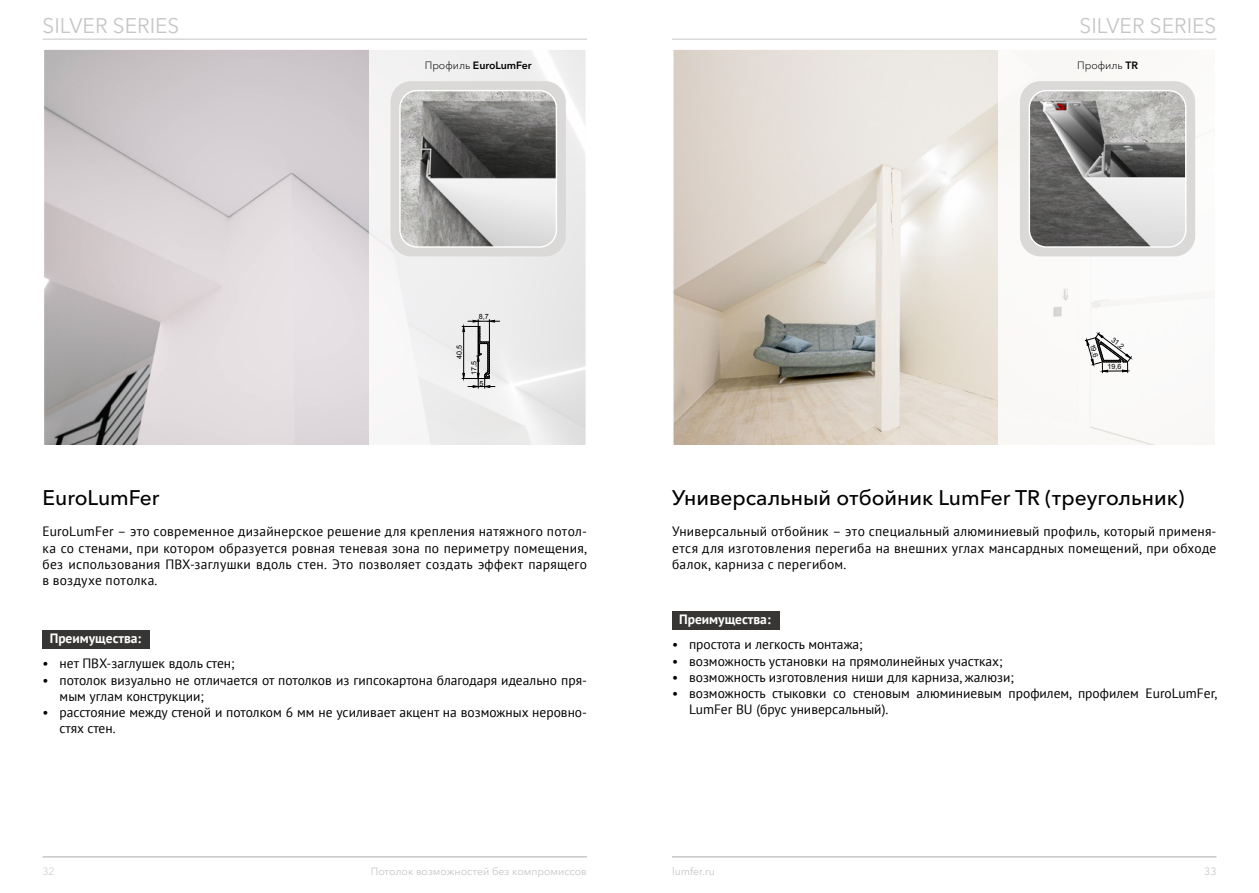
<style>
.page{position:relative;width:1259px;height:893px;background:#fff}
.page>*{position:absolute;margin:0;border:0;box-sizing:border-box;transform-origin:0 0}
.t1{font:500 21px "Avenir Next Cyr";color:#000}
.t2{font:21px "Avenir Next Cyr";color:#c6c6c6}
.t3{font:13.5px/16.2px "PT Sans";color:#000}
.t4{font:700 13.5px "PT Sans";color:#fff}
.t5{font:10.5px "Avenir Next Cyr";color:#c6c6c6}
.t6{font:600 10.5px "Avenir Next Cyr";color:#000}
.t7{font:300 10.5px "Avenir Next Cyr";color:#000}
.t8{font:300 10.5px "Avenir Next Cyr";color:#c6c6c6}
.t9{font:7.2px "Arial";color:#000}
.s1{font-weight:300}
.s2{font-weight:600}
</style>
<div class="page">
<hr style="left:43px;top:856px;width:544px;height:2px;background:#c6c6c6">
<hr style="left:672px;top:856px;width:544px;height:2px;background:#c6c6c6">
<hr style="left:43px;top:39px;width:544px;height:1px;background:#c6c6c6">
<hr style="left:672px;top:39px;width:544px;height:1px;background:#c6c6c6">
<div style="left:43px;top:630px;width:107px;height:19px;background:#373634"></div>
<img style="left:46px;top:51px;width:323px;height:392px">
<svg style="left:369px;top:50px;width:217px;height:395px;fill:#efefef"></svg>
<svg style="left:451px;top:305px;width:56px;height:90px"></svg>
<div style="left:390px;top:81px;width:176px;height:175px;background:#dbd9d7;border-radius:21px"></div>
<img style="left:401px;top:92px;width:154px;height:154px">
<div style="left:399px;top:90px;width:158px;height:158px;border:1px solid #fff;border-radius:17px"></div>
<div style="left:672px;top:611px;width:107px;height:19px;background:#373634"></div>
<img style="left:675px;top:51px;width:323px;height:392px">
<svg style="left:1084px;top:305px;width:49px;height:90px"></svg>
<div style="left:1020px;top:81px;width:175px;height:175px;background:#dbd9d7;border-radius:21px"></div>
<img style="left:1030px;top:92px;width:155px;height:154px">
<div style="left:1028px;top:90px;width:158px;height:158px;border:1px solid #fff;border-radius:17px"></div>
<h1 class="t2" style="left:43px;top:13px;width:138px">SILVER SERIES</h1>
<h1 class="t2" style="left:1079px;top:13px;width:138px">SILVER SERIES</h1>
<p class="t6" style="left:425px;top:59px;width:108px"><span class="s1">Профиль</span> EuroLumFer</p>
<p class="t7" style="left:1077px;top:59px;width:62px">Профиль <span class="s2">TR</span></p>
<p class="t9" style="left:479px;top:312px;width:11px">8,7</p>
<p class="t9" style="left:454px;top:359px;width:15px;rotate:-90deg">40,5</p>
<p class="t9" style="left:469px;top:374px;width:15px;rotate:-90deg">17,5</p>
<p class="t9" style="left:479px;top:378px;width:5px">5</p>
<h1 class="t1" style="left:43px;top:485px;width:118px">EuroLumFer</h1>
<p class="t3" style="left:43px;top:523px;width:546px;text-align:justify">EuroLumFer – это современное дизайнерское решение для крепления натяжного потол&shy;ка со стенами, при котором образуется ровная теневая зона по периметру помещения, без использования ПВХ-заглушки вдоль стен. Это позволяет создать эффект парящего в воздухе потолка.</p>
<p class="t4" style="left:50px;top:630px;width:93px">Преимущества:</p>
<p class="t3" style="left:43px;top:655px;width:194px">• нет ПВХ-заглушек вдоль стен;</p>
<p class="t3" style="left:60px;top:671px;width:529px;text-indent:-17px">• потолок визуально не отличается от потолков из гипсокартона благодаря идеально пря&shy;мым углам конструкции;</p>
<p class="t3" style="left:60px;top:704px;width:529px;text-indent:-17px">• расстояние между стеной и потолком 6 мм не усиливает акцент на возможных неровно&shy;стях стен.</p>
<p class="t9" style="left:1096px;top:342px;width:15px;rotate:74deg">19,6</p>
<p class="t9" style="left:1115px;top:335px;width:15px;rotate:37deg">31,2</p>
<p class="t9" style="left:1107px;top:362px;width:15px;rotate:-1deg">19,6</p>
<h1 class="t1" style="left:672px;top:485px;width:514px">Универсальный отбойник LumFer TR (треугольник)</h1>
<p class="t3" style="left:672px;top:523px;width:546px;text-align:justify">Универсальный отбойник – это специальный алюминиевый профиль, который применя&shy;ется для изготовления перегиба на внешних углах мансардных помещений, при обходе балок, карниза с перегибом.</p>
<p class="t4" style="left:679px;top:611px;width:93px">Преимущества:</p>
<p class="t3" style="left:672px;top:636px;width:192px">• простота и легкость монтажа;</p>
<p class="t3" style="left:672px;top:652px;width:332px">• возможность установки на прямолинейных участках;</p>
<p class="t3" style="left:672px;top:669px;width:343px">• возможность изготовления ниши для карниза, жалюзи;</p>
<p class="t3" style="left:689px;top:685px;width:530px;text-indent:-17px">• возможность стыковки со стеновым алюминиевым профилем, профилем EuroLumFer,<br>LumFer BU (брус универсальный).</p>
<p class="t8" style="left:43px;top:865px;width:14px">32</p>
<p class="t5" style="left:371px;top:865px;width:218px">Потолок возможностей без компромиссов</p>
<p class="t5" style="left:672px;top:865px;width:45px">lumfer.ru</p>
<p class="t5" style="left:1204px;top:865px;width:14px">33</p>
</div>
